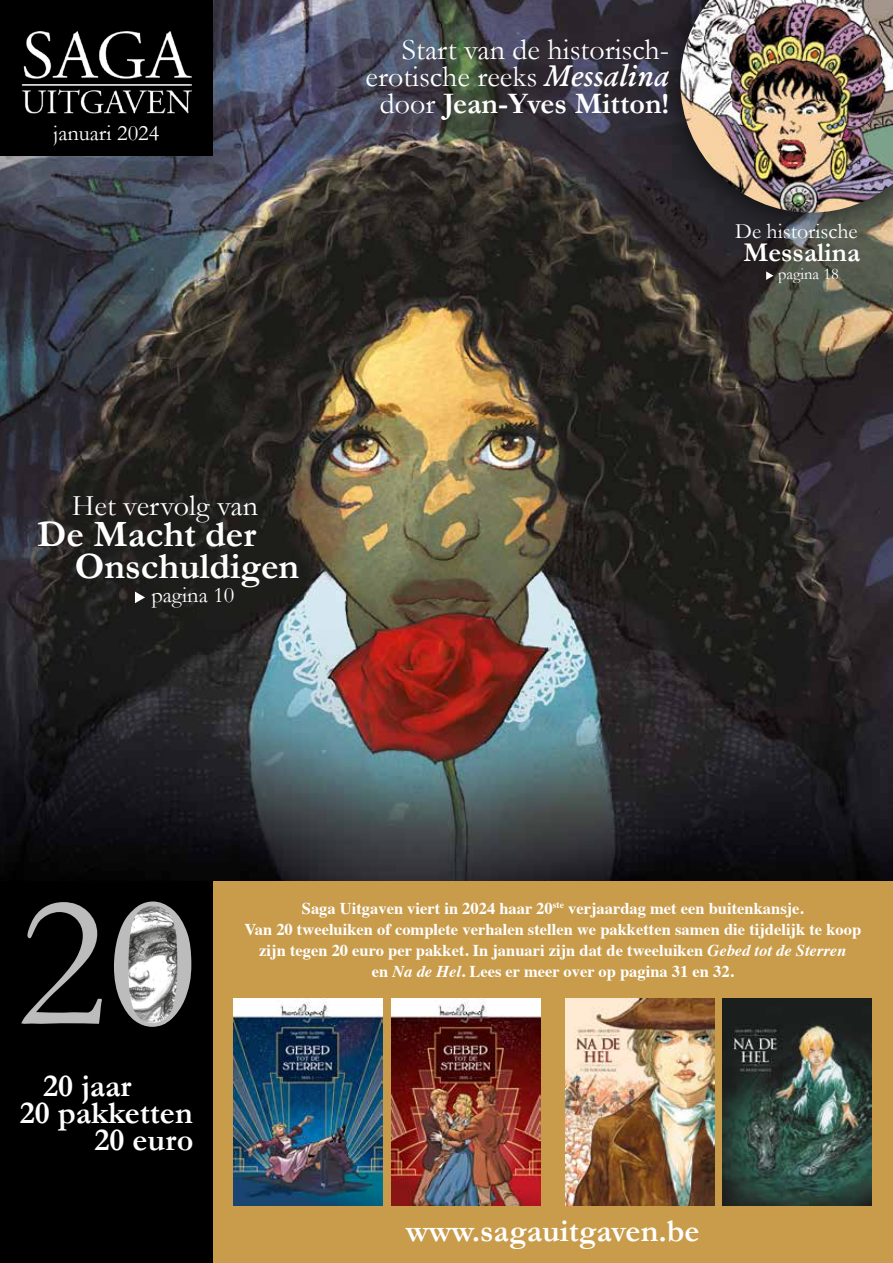
<style>
.page{position:relative;width:893px;height:1263px;background:#fff}
.page>*{position:absolute;margin:0;border:0;box-sizing:border-box;transform-origin:0 0}
.t1{font:700 37.5px/31.5px "Garamond";color:#fff}
.t2{font:700 32.1px "Garamond";color:#fff}
.t3{font:30px/27px "Garamond";color:#fff;text-align:right}
.t4{font:700 27.3px "Garamond";color:#fff}
.t5{font:22.5px "Garamond";color:#fff}
.t6{font:21.9px "Garamond";color:#fff}
.t7{font:700 16.5px/21px "Times";color:#fff;text-align:center}
.t8{font:16.35px "Garamond";color:#fff}
.s1{font-weight:600;font-style:italic}
.s2{font-weight:700}
.s3{font-style:italic}
</style>
<div class="page">
<div style="left:0;top:880px;width:893px;height:383px;background:#c99c4b"></div>
<div style="left:0;top:880px;width:213px;height:383px;background:#000"></div>
<svg style="left:21px;top:901px;width:170px;height:126px"></svg>
<img style="left:234px;top:999px;width:149px;height:207px">
<img style="left:391px;top:999px;width:149px;height:207px">
<img style="left:566px;top:999px;width:148px;height:207px">
<img style="left:723px;top:999px;width:149px;height:207px">
<img style="left:0;top:0;width:893px;height:880px">
<div style="left:0;top:0;width:213px;height:155px;background:#000"></div>
<img style="left:21px;top:31px;width:170px;height:83px">
<svg style="left:135px;top:592px;width:10px;height:11px"></svg>
<div style="left:653px;top:0;width:240px;height:240px;background:#000;opacity:.75"></div>
<img style="left:680px;top:0;width:213px;height:213px">
<svg style="left:766px;top:271px;width:7px;height:9px"></svg>
<h3 class="t5" style="left:53px;top:118px;width:108px">januari 2024</h3>
<h3 class="t3" style="left:366px;top:35px;width:305px">Start van de historisch&shy;erotische reeks <span class="s1">Messalina </span>door <span class="s2">Jean-Yves Mitton!</span></h3>
<h3 class="t6" style="left:735px;top:217px;width:124px">De historische</h3>
<h3 class="t4" style="left:743px;top:234px;width:118px">Messalina</h3>
<p class="t8" style="left:778px;top:263px;width:62px">pagina 18</p>
<h3 class="t3" style="left:72px;top:491px;width:188px">Het vervolg van</h3>
<h1 class="t1" style="left:75px;top:519px;width:226px;text-indent:-38px">De Macht der<br>Onschuldigen</h1>
<h3 class="t5" style="left:151px;top:580px;width:85px">pagina 10</h3>
<h2 class="t2" style="left:43px;top:1064px;width:90px">20 jaar</h2>
<h2 class="t2" style="left:20px;top:1091px;width:174px">20 pakketten</h2>
<h2 class="t2" style="left:94px;top:1118px;width:101px">20 euro</h2>
<p class="t7" style="left:244px;top:896px;width:618px">Saga Uitgaven viert in 2024 haar 20<sup>ste</sup> verjaardag met een buitenkansje.<br>Van 20 tweeluiken of complete verhalen stellen we pakketten samen die tijdelijk te koop zijn tegen 20 euro per pakket. In januari zijn dat de tweeluiken <span class="s3">Gebed tot de Sterren<br></span>en <span class="s3">Na de Hel</span>. Lees er meer over op pagina 31 en 32.</p>
<h2 class="t2" style="left:406px;top:1209px;width:295px">www.sagauitgaven.be</h2>
</div>
